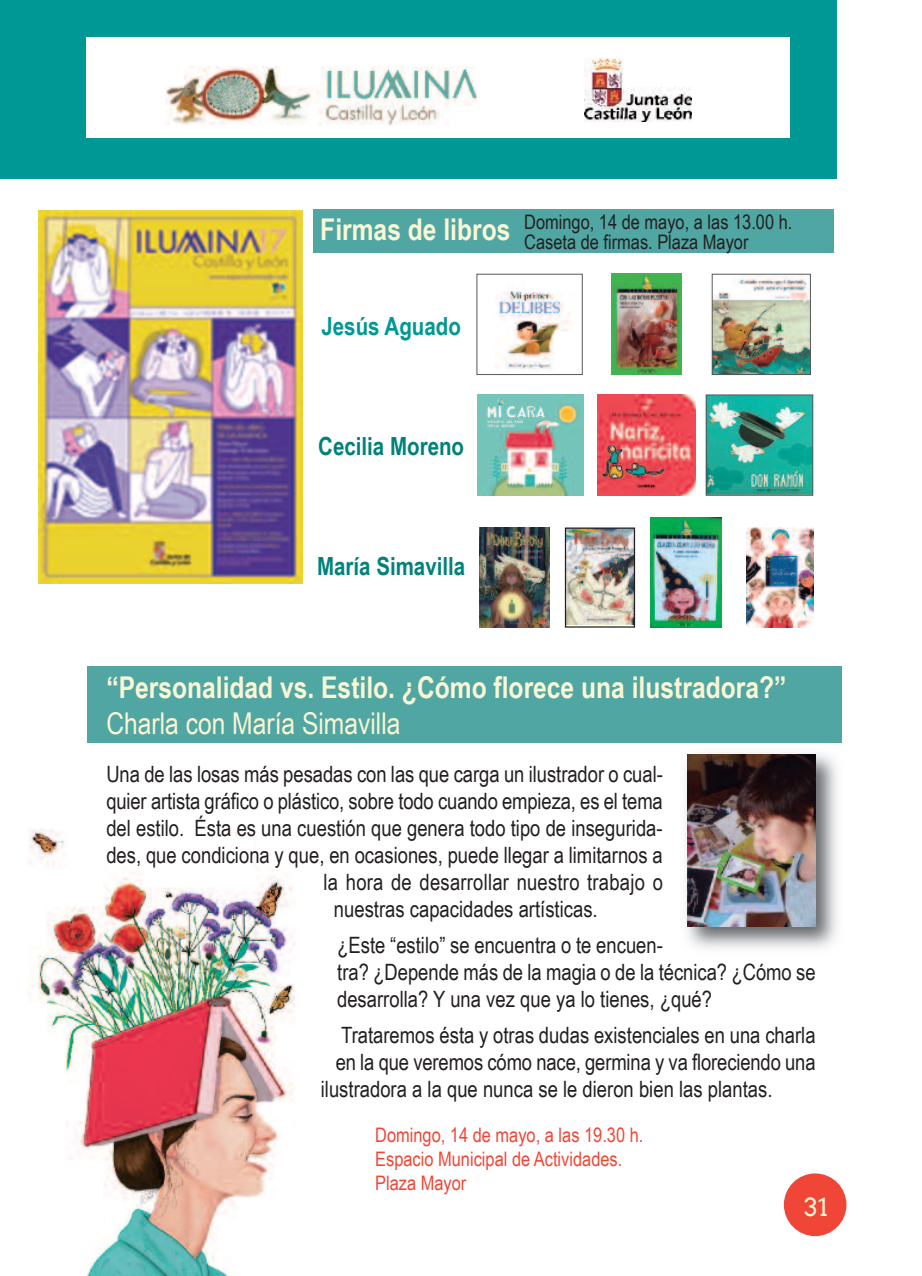
<style>
.page{position:relative;width:922px;height:1276px;background:#fff}
.page>*{position:absolute;margin:0;border:0;box-sizing:border-box;transform-origin:0 0}
.t1{font:700 30px "Arial Narrow";color:#fbf6d4}
.t2{font:30px "Arial Narrow";color:#fbf6d4}
.t3{font:700 25px "Arial Narrow";color:#00827a}
.t4{font:700 25px "Arial Narrow";color:#009894}
.t5{font:25px "Arvo";color:#fbf6d4}
.t6{font:22.5px/27px "Arial Narrow";color:#231f20}
.t7{font:20px/24px "Arial Narrow";color:#ef4637}
.t8{font:20px/20px "Arial Narrow";color:#231f20}
</style>
<div class="page">
<img style="left:28px;top:829px;width:267px;height:447px">
<div style="left:0;top:0;width:836px;height:178px;background:#009894"></div>
<div style="left:87px;top:37px;width:702px;height:101px;background:#fff"></div>
<div style="left:87px;top:666px;width:754px;height:77px;background:#50a6a3"></div>
<div style="left:313px;top:209px;width:520px;height:44px;background:#50a6a3"></div>
<div style="left:783px;top:1173px;width:63px;height:63px;background:#ef4637;border-radius:50%"></div>
<img style="left:165px;top:67px;width:311px;height:58px">
<img style="left:584px;top:59px;width:107px;height:63px">
<div style="left:217px;top:837px;width:35px;height:35px;background:#fff"></div>
<img style="left:686px;top:753px;width:151px;height:196px">
<img style="left:687px;top:755px;width:128px;height:171px">
<img style="left:477px;top:394px;width:106px;height:101px">
<img style="left:597px;top:394px;width:98px;height:101px">
<img style="left:707px;top:396px;width:103px;height:97px">
<div style="left:705px;top:394px;width:107px;height:101px;border:1px solid #57585a"></div>
<img style="left:495px;top:289px;width:75px;height:81px">
<div style="left:476px;top:274px;width:106px;height:101px;border:1px solid #57585a"></div>
<img style="left:611px;top:274px;width:70px;height:101px">
<img style="left:713px;top:276px;width:95px;height:97px">
<div style="left:711px;top:274px;width:99px;height:101px;border:1px solid #57585a"></div>
<img style="left:479px;top:528px;width:70px;height:100px">
<img style="left:566px;top:529px;width:67px;height:95px">
<div style="left:564px;top:527px;width:71px;height:100px;border:1px solid #231f20"></div>
<img style="left:650px;top:518px;width:71px;height:109px">
<img style="left:746px;top:528px;width:66px;height:100px">
<img style="left:38px;top:210px;width:265px;height:374px">
<h1 class="t1" style="left:320px;top:212px;width:192px">Firmas de libros</h1>
<p class="t8" style="left:524px;top:211px;width:270px">Domingo, 14 de mayo, a las 13.00 h.<br>Caseta de firmas. Plaza Mayor</p>
<p class="t4" style="left:321px;top:312px;width:141px">Jesús Aguado</p>
<p class="t3" style="left:318px;top:432px;width:147px">Cecilia Moreno</p>
<p class="t3" style="left:317px;top:552px;width:150px">María Simavilla</p>
<h1 class="t1" style="left:106px;top:669px;width:681px">“Personalidad vs. Estilo. ¿Cómo florece una ilustradora?”</h1>
<h1 class="t2" style="left:106px;top:705px;width:295px">Charla con María Simavilla</h1>
<p class="t6" style="left:106px;top:760px;width:558px">Una de las losas más pesadas con las que carga un ilustrador o cual-</p>
<p class="t6" style="left:106px;top:787px;width:558px">quier artista gráfico o plástico, sobre todo cuando empieza, es el tema</p>
<p class="t6" style="left:106px;top:814px;width:557px">del estilo. ésta es una cuestión que genera todo tipo de insegurida-</p>
<p class="t6" style="left:106px;top:841px;width:558px">des, que condiciona y que, en ocasiones, puede llegar a limitarnos a</p>
<p class="t6" style="left:323px;top:868px;width:341px">la hora de desarrollar nuestro trabajo o</p>
<p class="t6" style="left:334px;top:895px;width:265px">nuestras capacidades artísticas.</p>
<p class="t6" style="left:337px;top:931px;width:480px">¿Este “estilo” se encuentra o te encuen-<br>tra? ¿Depende más de la magia o de la técnica? ¿Cómo se desarrolla? Y una vez que ya lo tienes, ¿qué?</p>
<p class="t6" style="left:341px;top:1021px;width:476px">Trataremos ésta y otras dudas existenciales en una charla</p>
<p class="t6" style="left:335px;top:1048px;width:481px">en la que veremos cómo nace, germina y va floreciendo una</p>
<p class="t6" style="left:321px;top:1075px;width:453px">ilustradora a la que nunca se le dieron bien las plantas.</p>
<p class="t7" style="left:375px;top:1123px;width:270px">Domingo, 14 de mayo, a las 19.30 h.<br>Espacio Municipal de Actividades.<br>Plaza Mayor</p>
<p class="t5" style="left:804px;top:1191px;width:26px">31</p>
</div>
